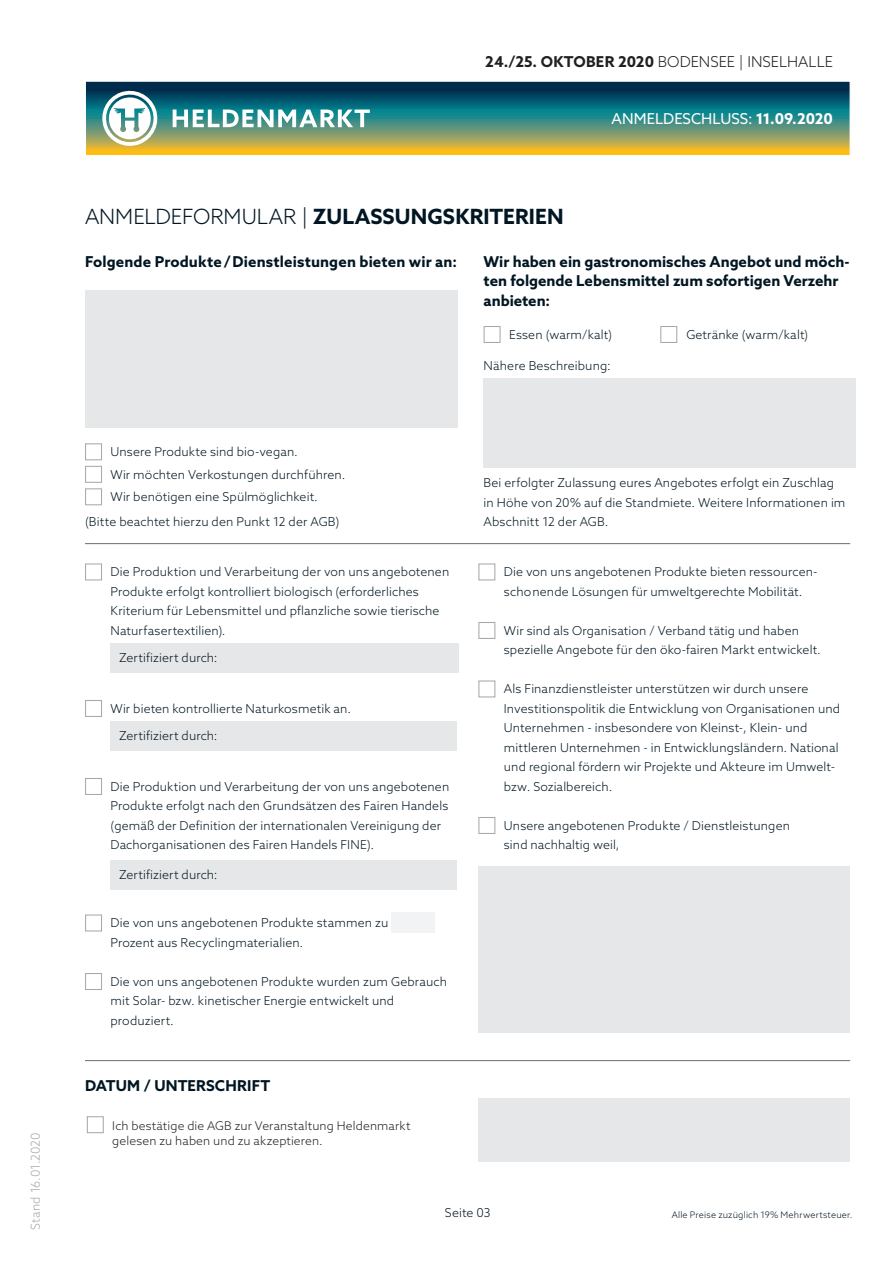
<style>
.page{position:relative;width:893px;height:1263px;background:#fff}
.page>*{position:absolute;margin:0;border:0;box-sizing:border-box;transform-origin:0 0}
.Balken_Bold{font:700 21px "Azo Sans";letter-spacing:.005em;color:#011622}
.FT_9pt{font:700 15px/19.5px "Azo Sans";color:#011622}
.t1{font:300 15px "Azo Sans";letter-spacing:.005em;color:#231f20}
.FT_9pt-2{font:15px "Azo Sans";letter-spacing:.005em;color:#fff}
.FT_9pt-3{font:300 12.3px/19.5px "Azo Sans";letter-spacing:.01em;color:#011622}
.Balken{font:300 12.3px "Azo Sans";letter-spacing:.01em;color:#011622}
.Balken-2{font:300 12.3px "Azo Sans";letter-spacing:-.015em;color:#a6a8ab}
.FT_9pt-4{font:300 12px/15px "Azo Sans";letter-spacing:.015em;color:#231f20}
.t2{font:300 9px "Azo Sans";letter-spacing:.02em;color:#011622}
.s1{font-weight:700}
.s2{font-weight:300}
</style>
<div class="page">
<svg style="left:87px;top:83px;width:761px;height:71px;background:#517c62"></svg>
<div style="left:85px;top:81px;width:765px;height:75px;border:1px solid #fff"></div>
<svg style="left:173px;top:110px;width:197px;height:17px"></svg>
<svg style="left:99px;top:87px;width:62px;height:62px"></svg>
<div style="left:85px;top:563px;width:17px;height:17px;border:1px solid #a8a9ad"></div>
<div style="left:111px;top:644px;width:348px;height:29px;background:#e6e7e9"></div>
<div style="left:85px;top:700px;width:17px;height:17px;border:1px solid #a8a9ad"></div>
<div style="left:111px;top:722px;width:346px;height:29px;background:#e6e7e9"></div>
<div style="left:85px;top:778px;width:17px;height:17px;border:1px solid #a8a9ad"></div>
<div style="left:111px;top:860px;width:346px;height:30px;background:#e6e7e9"></div>
<div style="left:85px;top:914px;width:17px;height:17px;border:1px solid #a8a9ad"></div>
<div style="left:391px;top:912px;width:44px;height:20px;background:#f2f3f4"></div>
<div style="left:85px;top:973px;width:17px;height:17px;border:1px solid #a8a9ad"></div>
<div style="left:478px;top:563px;width:17px;height:17px;border:1px solid #a8a9ad"></div>
<div style="left:478px;top:622px;width:17px;height:17px;border:1px solid #a8a9ad"></div>
<div style="left:478px;top:680px;width:17px;height:17px;border:1px solid #a8a9ad"></div>
<div style="left:478px;top:817px;width:17px;height:17px;border:1px solid #a8a9ad"></div>
<div style="left:478px;top:867px;width:372px;height:166px;background:#e6e7e9"></div>
<div style="left:478px;top:1098px;width:372px;height:64px;background:#e6e7e9"></div>
<div style="left:87px;top:1116px;width:17px;height:17px;border:1px solid #a8a9ad"></div>
<hr style="left:85px;top:1060px;width:765px;height:1px;background:#6c6d70">
<div style="left:85px;top:443px;width:17px;height:17px;border:1px solid #a8a9ad"></div>
<div style="left:85px;top:466px;width:17px;height:17px;border:1px solid #a8a9ad"></div>
<div style="left:85px;top:488px;width:17px;height:17px;border:1px solid #a8a9ad"></div>
<div style="left:85px;top:290px;width:372px;height:137px;background:#e6e7e9"></div>
<div style="left:484px;top:326px;width:17px;height:17px;border:1px solid #a8a9ad"></div>
<div style="left:660px;top:326px;width:17px;height:17px;border:1px solid #a8a9ad"></div>
<div style="left:484px;top:378px;width:372px;height:90px;background:#e6e7e9"></div>
<hr style="left:85px;top:543px;width:765px;height:1px;background:#6c6d70">
<p class="Balken-2" style="left:27px;top:1229px;width:98px;rotate:-90deg">Stand 16.01.2020</p>
<p class="t1" style="left:485px;top:52px;width:349px"><span class="s1">24./25. OKTOBER 2020</span> BODENSEE | INSELHALLE</p>
<p class="Balken_Bold" style="left:85px;top:203px;width:480px"><span class="s2">ANMELDEFORMULAR |</span> ZULASSUNGSKRITERIEN</p>
<p class="FT_9pt-2" style="left:612px;top:109px;width:223px">ANMELDESCHLUSS: <span class="s1">11.09.2020</span></p>
<p class="FT_9pt" style="left:85px;top:251px;width:373px">Folgende Produkte/Dienstleistungen bieten wir an:</p>
<p class="FT_9pt" style="left:484px;top:251px;width:368px">Wir haben ein gastronomisches Angebot und möch&shy;ten folgende Lebensmittel zum sofortigen Verzehr anbieten:</p>
<p class="FT_9pt-3" style="left:509px;top:324px;width:104px">Essen (warm/kalt)</p>
<p class="FT_9pt-3" style="left:686px;top:324px;width:123px">Getränke (warm/kalt)</p>
<p class="FT_9pt-3" style="left:484px;top:356px;width:129px">Nähere Beschreibung:</p>
<p class="FT_9pt-3" style="left:111px;top:442px;width:189px">Unsere Produkte sind bio-vegan.</p>
<p class="FT_9pt-3" style="left:111px;top:464px;width:236px">Wir möchten Verkostungen durchführen.</p>
<p class="FT_9pt-3" style="left:111px;top:487px;width:209px">Wir benötigen eine Spülmöglichkeit.</p>
<p class="FT_9pt-3" style="left:85px;top:512px;width:256px">(Bitte beachtet hierzu den Punkt 12 der AGB)</p>
<p class="FT_9pt-3" style="left:111px;top:562px;width:340px">Die Produktion und Verarbeitung der von uns angebotenen Produkte erfolgt kontrolliert biologisch (erforderliches Kriterium für Lebensmittel und pflanzliche sowie tierische Naturfasertextilien).</p>
<p class="Balken" style="left:119px;top:650px;width:100px">Zertifiziert durch:</p>
<p class="FT_9pt-3" style="left:111px;top:698px;width:242px">Wir bieten kontrollierte Naturkosmetik an.</p>
<p class="Balken" style="left:119px;top:728px;width:100px">Zertifiziert durch:</p>
<p class="FT_9pt-3" style="left:111px;top:776px;width:340px">Die Produktion und Verarbeitung der von uns angebotenen Produkte erfolgt nach den Grundsätzen des Fairen Handels (gemäß der Definition der internationalen Vereinigung der Dachorganisationen des Fairen Handels FINE).</p>
<p class="Balken" style="left:119px;top:866px;width:100px">Zertifiziert durch:</p>
<p class="FT_9pt-3" style="left:111px;top:913px;width:279px">Die von uns angebotenen Produkte stammen zu<br>Prozent aus Recyclingmaterialien.</p>
<p class="FT_9pt-3" style="left:111px;top:971px;width:338px">Die von uns angebotenen Produkte wurden zum Gebrauch mit Solar- bzw. kinetischer Energie entwickelt und produziert.</p>
<p class="FT_9pt" style="left:85px;top:1075px;width:187px">DATUM / UNTERSCHRIFT</p>
<p class="FT_9pt-4" style="left:112px;top:1118px;width:300px">Ich bestätige die AGB zur Veranstaltung Heldenmarkt gelesen zu haben und zu akzeptieren.</p>
<p class="FT_9pt-3" style="left:484px;top:473px;width:363px">Bei erfolgter Zulassung eures Angebotes erfolgt ein Zuschlag in Höhe von 20% auf die Standmiete. Weitere Informationen im<br>Abschnitt 12 der AGB.</p>
<p class="FT_9pt-3" style="left:504px;top:562px;width:315px">Die von uns angebotenen Produkte bieten ressourcen&shy;schonende Lösungen für umweltgerechte Mobilität.</p>
<p class="FT_9pt-3" style="left:504px;top:620px;width:319px">Wir sind als Organisation / Verband tätig und haben spezielle Angebote für den öko-fairen Markt entwickelt.</p>
<p class="FT_9pt-3" style="left:504px;top:679px;width:338px">Als Finanzdienstleister unterstützen wir durch unsere Investitionspolitik die Entwicklung von Organisationen und Unternehmen - insbesondere von Kleinst-, Klein- und mittleren Unternehmen - in Entwicklungsländern. National und regional fördern wir Projekte und Akteure im Umwelt&shy;bzw. Sozialbereich.</p>
<p class="FT_9pt-3" style="left:504px;top:815px;width:288px">Unsere angebotenen Produkte / Dienstleistungen sind nachhaltig weil,</p>
<p class="FT_9pt-3" style="left:445px;top:1203px;width:47px">Seite 03</p>
<p class="t2" style="left:672px;top:1209px;width:182px">Alle Preise zuzüglich 19% Mehrwertsteuer.</p>
</div>
